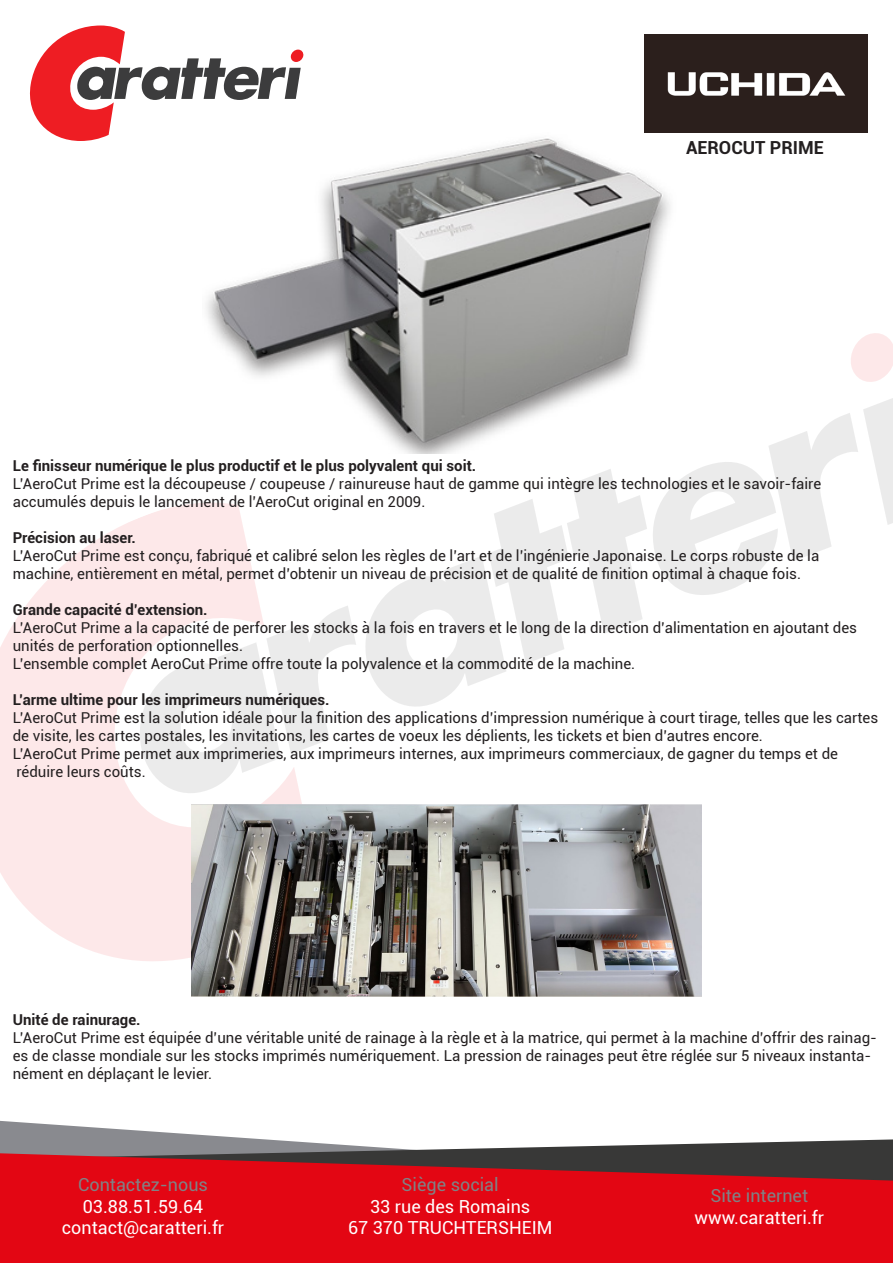
<style>
.page{position:relative;width:893px;height:1263px;background:#fff}
.page>*{position:absolute;margin:0;border:0;box-sizing:border-box;transform-origin:0 0}
.t1{font:18px/21.6px "Roboto";color:#fff;text-align:center}
.t2{font:18px "Roboto";color:#808285}
.t3{font:700 18px "Roboto";color:#231f20}
.t4{font:15px/18px "Roboto";color:#231f20}
.t5{font:700 15px "Roboto";color:#231f20}
</style>
<div class="page">
<svg style="left:29px;top:26px;width:275px;height:115px"></svg>
<svg style="left:0;top:1120px;width:244px;height:18px"></svg>
<svg style="left:0;top:1138px;width:893px;height:13px"></svg>
<svg style="left:0;top:1151px;width:893px;height:112px;background:#cb0e19"></svg>
<svg style="left:0;top:520px;width:320px;height:469px;fill:#fde8e9"></svg>
<svg style="left:134px;top:398px;width:759px;height:404px"></svg>
<svg style="left:851px;top:333px;width:42px;height:49px"></svg>
<img style="left:644px;top:34px;width:223px;height:98px">
<img style="left:202px;top:132px;width:489px;height:321px">
<img style="left:192px;top:805px;width:509px;height:191px">
<p class="t3" style="left:686px;top:135px;width:139px">AEROCUT PRIME</p>
<p class="t5" style="left:13px;top:455px;width:465px">Le finisseur numérique le plus productif et le plus polyvalent qui soit.</p>
<p class="t4" style="left:13px;top:474px;width:810px">L’AeroCut Prime est la découpeuse / coupeuse / rainureuse haut de gamme qui intègre les technologies et le savoir-faire</p>
<p class="t4" style="left:13px;top:492px;width:414px">accumulés depuis le lancement de l’AeroCut original en 2009.</p>
<p class="t5" style="left:13px;top:527px;width:124px">Précision au laser.</p>
<p class="t4" style="left:13px;top:546px;width:808px">L’AeroCut Prime est conçu, fabriqué et calibré selon les règles de l’art et de l’ingénierie Japonaise. Le corps robuste de la</p>
<p class="t4" style="left:13px;top:564px;width:790px">machine, entièrement en métal, permet d’obtenir un niveau de précision et de qualité de finition optimal à chaque fois.</p>
<p class="t5" style="left:13px;top:599px;width:196px">Grande capacité d’extension.</p>
<p class="t4" style="left:13px;top:618px;width:846px">L’AeroCut Prime a la capacité de perforer les stocks à la fois en travers et le long de la direction d’alimentation en ajoutant des unités de perforation optionnelles.</p>
<p class="t4" style="left:13px;top:654px;width:624px">L’ensemble complet AeroCut Prime offre toute la polyvalence et la commodité de la machine.</p>
<p class="t5" style="left:13px;top:689px;width:318px">L’arme ultime pour les imprimeurs numériques.</p>
<p class="t4" style="left:13px;top:708px;width:867px">L’AeroCut Prime est la solution idéale pour la finition des applications d’impression numérique à court tirage, telles que les cartes de visite, les cartes postales, les invitations, les cartes de voeux les déplients, les tickets et bien d’autres encore.</p>
<p class="t4" style="left:13px;top:744px;width:827px">L’AeroCut Prime permet aux imprimeries, aux imprimeurs internes, aux imprimeurs commerciaux, de gagner du temps et de</p>
<p class="t4" style="left:16px;top:762px;width:131px">réduire leurs coûts.</p>
<p class="t5" style="left:13px;top:1009px;width:129px">Unité de rainurage.</p>
<p class="t4" style="left:13px;top:1028px;width:866px">L’AeroCut Prime est équipée d’une véritable unité de rainage à la règle et à la matrice, qui permet à la machine d’offrir des rainag&shy;es de classe mondiale sur les stocks imprimés numériquement. La pression de rainages peut être réglée sur 5 niveaux instanta&shy;nément en déplaçant le levier.</p>
<p class="t2" style="left:78px;top:1172px;width:131px">Contactez-nous</p>
<p class="t1" style="left:62px;top:1195px;width:164px">03.88.51.59.64 contact@caratteri.fr</p>
<p class="t2" style="left:402px;top:1172px;width:99px">Siège social</p>
<p class="t1" style="left:348px;top:1195px;width:206px">33 rue des Romains<br>67 370 TRUCHTERSHEIM</p>
<p class="t2" style="left:710px;top:1183px;width:99px">Site internet</p>
<p class="t1" style="left:694px;top:1206px;width:131px">www.caratteri.fr</p>
</div>
